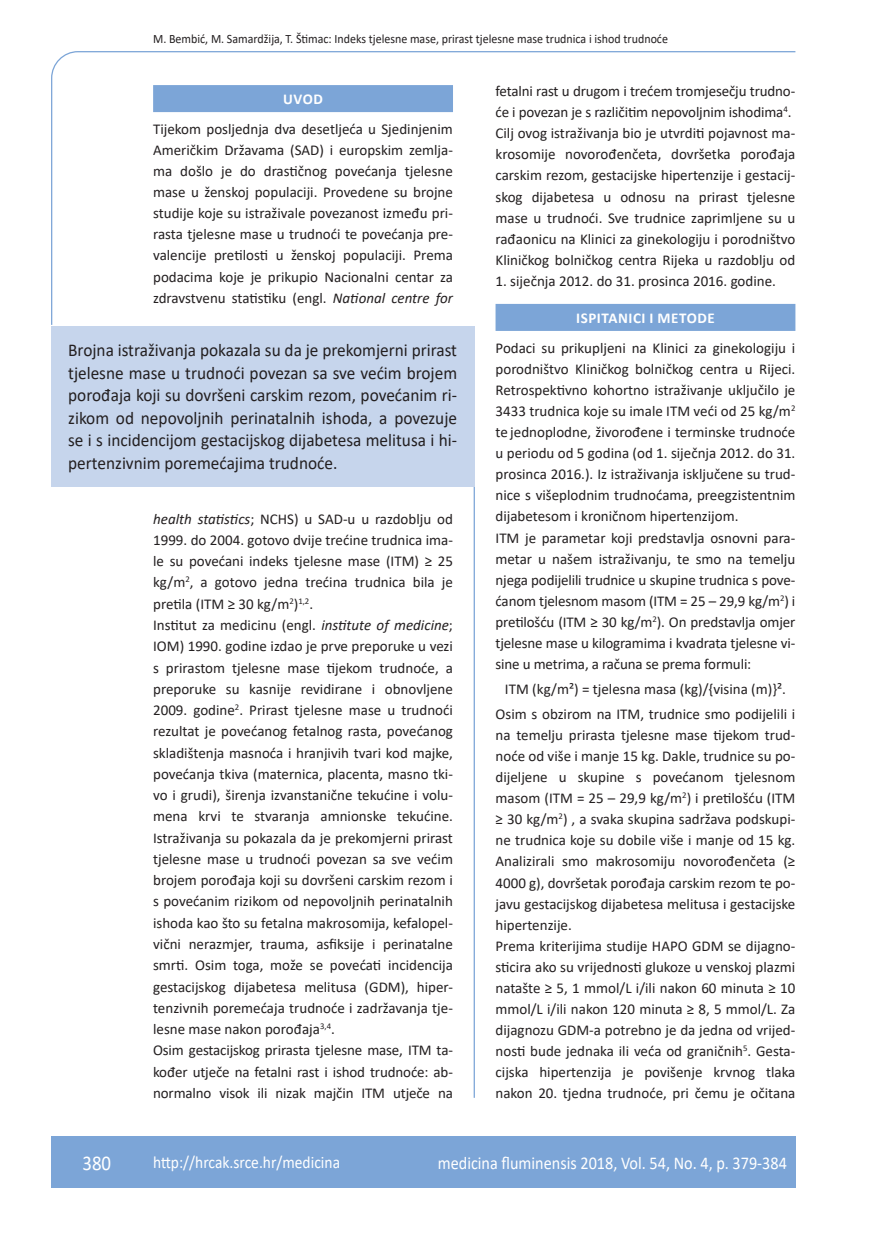
<style>
.page{position:relative;width:872px;height:1234px;background:#fff}
.page>*{position:absolute;margin:0;border:0;box-sizing:border-box;transform-origin:0 0}
.t1{font:21px "Calibri";color:#fff;scale:.9 1}
.t2{font:18px/22.5px "Calibri";color:#231f20;text-align:justify;scale:.96 1}
.t3{font:18px "Calibri";color:#fff;scale:.9 1}
.t4{font:17.25px "Calibri";color:#fff;scale:.9 1}
.t5{font:15px/21px "Calibri";color:#231f20}
.t6{font:700 15px "Calibri";letter-spacing:.04em;color:#fff}
.t7{font:12.75px "Calibri";color:#231f20;scale:.94 1}
.s1{font-style:italic}
</style>
<div class="page">
<svg style="left:51px;top:51px;width:745px;height:275px"></svg>
<hr style="left:473px;top:486px;width:2px;height:611px;background:#7ca5d7">
<div style="left:51px;top:1135px;width:744px;height:51px;background:#7ca5d7"></div>
<div style="left:153px;top:85px;width:300px;height:27px;background:#7ca5d7"></div>
<div style="left:495px;top:304px;width:300px;height:27px;background:#7ca5d7"></div>
<div style="left:51px;top:325px;width:423px;height:161px;background:#c6d5ec"></div>
<p class="t7" style="left:153px;top:29px;width:549px">M. Bembić, M. Samardžija, T. Štimac: Indeks tjelesne mase, prirast tjelesne mase trudnica i ishod trudnoće</p>
<p class="t6" style="left:283px;top:88px;width:41px">UVOD</p>
<p class="t5" style="left:153px;top:118px;width:301px;text-align:justify">Tijekom posljednja dva desetljeća u Sjedinjenim Američkim Državama (SAD) i europskim zemlja&shy;ma došlo je do drastičnog povećanja tjelesne mase u ženskoj populaciji. Provedene su brojne studije koje su istraživale povezanost između pri&shy;rasta tjelesne mase u trudnoći te povećanja pre&shy;valencije pretilosti u ženskoj populaciji. Prema podacima koje je prikupio Nacionalni centar za zdravstvenu statistiku (engl. <span class="s1">National centre for</span></p>
<p class="t2" style="left:68px;top:338px;width:407px">Brojna istraživanja pokazala su da je prekomjerni prirast tjelesne mase u trudnoći povezan sa sve većim brojem porođaja koji su dovršeni carskim rezom, povećanim ri&shy;zikom od nepovoljnih perinatalnih ishoda, a povezuje se i s incidencijom gestacijskog dijabetesa melitusa i hi&shy;pertenzivnim poremećajima trudnoće.</p>
<p class="t5" style="left:153px;top:507px;width:301px"><span class="s1">health statistics</span>; NCHS) u SAD-u u razdoblju od 1999. do 2004. gotovo dvije trećine trudnica ima&shy;le su povećani indeks tjelesne mase (ITM) ≥ 25 kg/m<sup>2</sup>, a gotovo jedna trećina trudnica bila je pretila (ITM ≥ 30 kg/m<sup>2</sup>)<sup>1,2</sup>.<br>Institut za medicinu (engl. <span class="s1">institute of medicine</span>; IOM) 1990. godine izdao je prve preporuke u vezi s prirastom tjelesne mase tijekom trudnoće, a preporuke su kasnije revidirane i obnovljene 2009. godine<sup>2</sup>. Prirast tjelesne mase u trudnoći rezultat je povećanog fetalnog rasta, povećanog skladištenja masnoća i hranjivih tvari kod majke, povećanja tkiva (maternica, placenta, masno tki&shy;vo i grudi), širenja izvanstanične tekućine i volu&shy;mena krvi te stvaranja amnionske tekućine.<br>Istraživanja su pokazala da je prekomjerni prirast tjelesne mase u trudnoći povezan sa sve većim brojem porođaja koji su dovršeni carskim rezom i s povećanim rizikom od nepovoljnih perinatalnih ishoda kao što su fetalna makrosomija, kefalopel&shy;vični nerazmjer, trauma, asfiksije i perinatalne smrti. Osim toga, može se povećati incidencija gestacijskog dijabetesa melitusa (GDM), hiper&shy;tenzivnih poremećaja trudnoće i zadržavanja tje&shy;lesne mase nakon porođaja<sup>3,4</sup>.<br>Osim gestacijskog prirasta tjelesne mase, ITM ta&shy;kođer utječe na fetalni rast i ishod trudnoće: ab&shy;normalno visok ili nizak majčin ITM utječe na</p>
<p class="t5" style="left:495px;top:80px;width:301px">fetalni rast u drugom i trećem tromjesečju trudno&shy;će i povezan je s različitim nepovoljnim ishodima<sup>4</sup>.<br>Cilj ovog istraživanja bio je utvrditi pojavnost ma&shy;krosomije novorođenčeta, dovršetka porođaja carskim rezom, gestacijske hipertenzije i gestacij&shy;skog dijabetesa u odnosu na prirast tjelesne mase u trudnoći. Sve trudnice zaprimljene su u rađaonicu na Klinici za ginekologiju i porodništvo Kliničkog bolničkog centra Rijeka u razdoblju od</p>
<p class="t5" style="left:495px;top:270px;width:282px">1. siječnja 2012. do 31. prosinca 2016. godine.</p>
<p class="t6" style="left:576px;top:307px;width:140px">ISPITANICI I METODE</p>
<p class="t5" style="left:495px;top:337px;width:301px">Podaci su prikupljeni na Klinici za ginekologiju i porodništvo Kliničkog bolničkog centra u Rijeci.<br>Retrospektivno kohortno istraživanje uključilo je 3433 trudnica koje su imale ITM veći od 25 kg/m<sup>2 </sup>te jednoplodne, živorođene i terminske trudnoće u periodu od 5 godina (od 1. siječnja 2012. do 31. prosinca 2016.). Iz istraživanja isključene su trud&shy;nice s višeplodnim trudnoćama, preegzistentnim dijabetesom i kroničnom hipertenzijom.<br>ITM je parametar koji predstavlja osnovni para&shy;metar u našem istraživanju, te smo na temelju njega podijelili trudnice u skupine trudnica s pove&shy;ćanom tjelesnom masom (ITM = 25 – 29,9 kg/m<sup>2</sup>) i pretilošću (ITM ≥ 30 kg/m<sup>2</sup>). On predstavlja omjer tjelesne mase u kilogramima i kvadrata tjelesne vi&shy;sine u metrima, a računa se prema formuli:</p>
<p class="t5" style="left:495px;top:676px;width:301px;line-height:25.2px;text-align:center">ITM (kg/m²) = tjelesna masa (kg)/{visina (m)}².<br>Osim s obzirom na ITM, trudnice smo podijelili i</p>
<p class="t5" style="left:495px;top:724px;width:301px">na temelju prirasta tjelesne mase tijekom trud&shy;noće od više i manje 15 kg. Dakle, trudnice su po&shy;dijeljene u skupine s povećanom tjelesnom masom (ITM = 25 – 29,9 kg/m<sup>2</sup>) i pretilošću (ITM ≥ 30 kg/m<sup>2</sup>) , a svaka skupina sadržava podskupi&shy;ne trudnica koje su dobile više i manje od 15 kg.<br>Analizirali smo makrosomiju novorođenčeta (≥ 4000 g), dovršetak porođaja carskim rezom te po&shy;javu gestacijskog dijabetesa melitusa i gestacijske hipertenzije.<br>Prema kriterijima studije HAPO GDM se dijagno&shy;sticira ako su vrijednosti glukoze u venskoj plazmi natašte ≥ 5, 1 mmol/L i/ili nakon 60 minuta ≥ 10 mmol/L i/ili nakon 120 minuta ≥ 8, 5 mmol/L. Za dijagnozu GDM-a potrebno je da jedna od vrijed&shy;nosti bude jednaka ili veća od graničnih<sup>5</sup>. Gesta&shy;cijska hipertenzija je povišenje krvnog tlaka nakon 20. tjedna trudnoće, pri čemu je očitana</p>
<h1 class="t1" style="left:82px;top:1147px;width:33px">380</h1>
<p class="t4" style="left:153px;top:1149px;width:209px">http://hrcak.srce.hr/medicina</p>
<p class="t3" style="left:438px;top:1149px;width:389px">medicina fluminensis 2018, Vol. 54, No. 4, p. 379-384</p>
</div>
